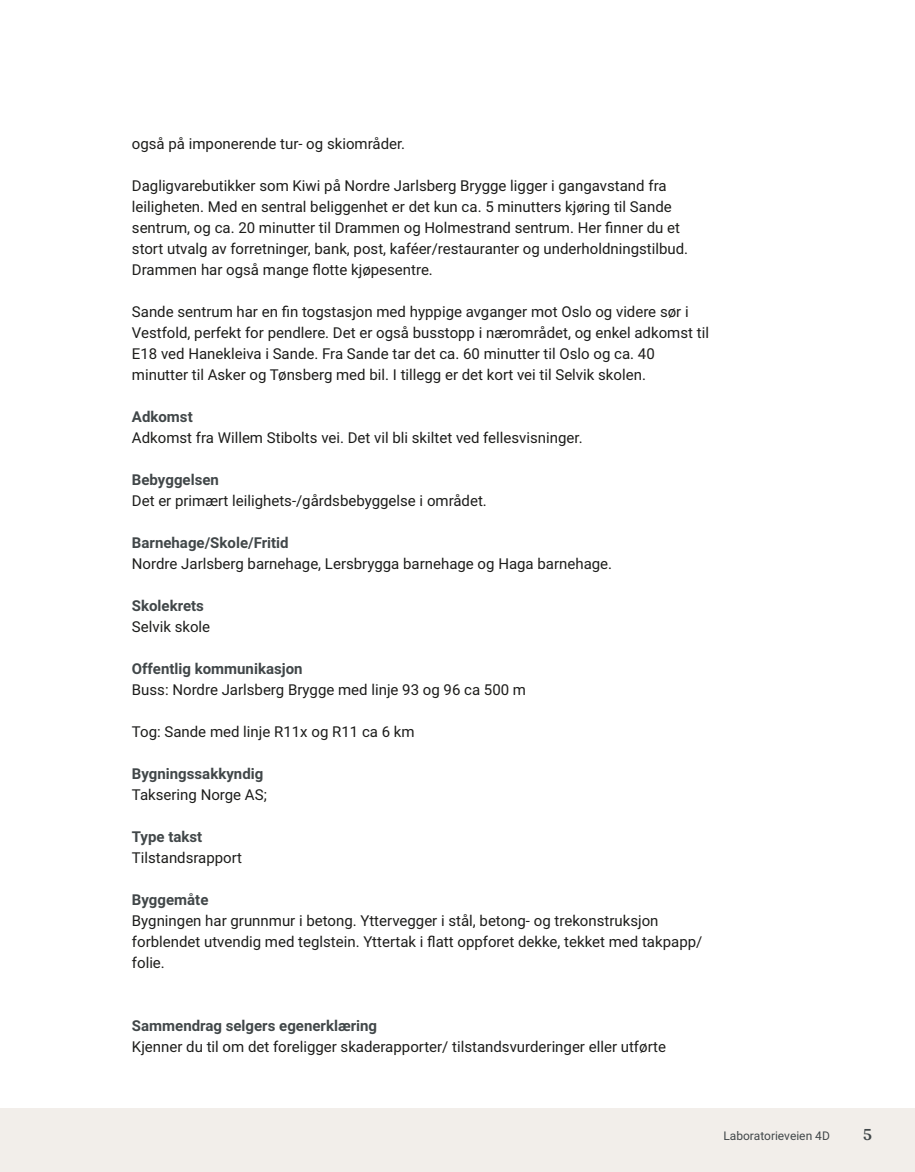
<style>
.page{position:relative;width:915px;height:1172px;background:#fff}
.page>*{position:absolute;margin:0;border:0;box-sizing:border-box;transform-origin:0 0}
.t1{font:700 18px "Arya";color:#414749}
.t2{font:15px/21px "Roboto Vitec";color:#1d1d1b}
.t3{font:700 15px "Roboto Vitec";color:#414749}
.t4{font:12px "Roboto Vitec";color:#414749}
</style>
<div class="page">
<div style="left:0;top:1108px;width:914px;height:64px;background:#f2eeea"></div>
<p class="t2" style="left:132px;top:132px;width:275px">også på imponerende tur‑ og skiområder.</p>
<p class="t2" style="left:132px;top:174px;width:557px">Dagligvarebutikker som Kiwi på Nordre Jarlsberg Brygge ligger i gangavstand fra leiligheten. Med en sentral beliggenhet er det kun ca. 5 minutters kjøring til Sande sentrum, og ca. 20 minutter til Drammen og Holmestrand sentrum. Her finner du et stort utvalg av forretninger, bank, post, kaféer/ restauranter og underholdningstilbud.<br>Drammen har også mange flotte kjøpesentre.</p>
<p class="t2" style="left:132px;top:300px;width:578px">Sande sentrum har en fin togstasjon med hyppige avganger mot Oslo og videre sør i Vestfold, perfekt for pendlere. Det er også busstopp i nærområdet, og enkel adkomst til E18 ved Hanekleiva i Sande. Fra Sande tar det ca. 60 minutter til Oslo og ca. 40 minutter til Asker og Tønsberg med bil. I tillegg er det kort vei til Selvik skolen.</p>
<p class="t3" style="left:132px;top:406px;width:62px">Adkomst</p>
<p class="t2" style="left:132px;top:426px;width:452px">Adkomst fra Willem Stibolts vei. Det vil bli skiltet ved fellesvisninger.</p>
<p class="t3" style="left:132px;top:469px;width:88px">Bebyggelsen</p>
<p class="t2" style="left:132px;top:489px;width:356px">Det er primært leilighets‑/ gårdsbebyggelse i området.</p>
<p class="t3" style="left:132px;top:532px;width:158px">Barnehage/ Skole/ Fritid</p>
<p class="t2" style="left:132px;top:552px;width:481px">Nordre Jarlsberg barnehage, Lersbrygga barnehage og Haga barnehage.</p>
<p class="t3" style="left:132px;top:595px;width:74px">Skolekrets</p>
<p class="t2" style="left:132px;top:615px;width:80px">Selvik skole</p>
<p class="t3" style="left:132px;top:658px;width:172px">Offentlig kommunikasjon</p>
<p class="t2" style="left:132px;top:678px;width:395px">Buss: Nordre Jarlsberg Brygge med linje 93 og 96 ca 500 m</p>
<p class="t2" style="left:132px;top:720px;width:284px">Tog: Sande med linje R11x og R11 ca 6 km</p>
<p class="t3" style="left:132px;top:763px;width:133px">Bygningssakkyndig</p>
<p class="t2" style="left:132px;top:783px;width:136px">Taksering Norge AS;</p>
<p class="t3" style="left:132px;top:826px;width:72px">Type takst</p>
<p class="t2" style="left:132px;top:846px;width:112px">Tilstandsrapport</p>
<p class="t3" style="left:132px;top:889px;width:78px">Byggemåte</p>
<p class="t2" style="left:132px;top:909px;width:571px">Bygningen har grunnmur i betong. Yttervegger i stål, betong‑ og trekonstruksjon forblendet utvendig med teglstein. Yttertak i flatt oppforet dekke, tekket med takpapp/ folie.</p>
<p class="t3" style="left:132px;top:1015px;width:247px">Sammendrag selgers egenerklæring</p>
<p class="t2" style="left:132px;top:1035px;width:535px">Kjenner du til om det foreligger skaderapporter/ tilstandsvurderinger eller utførte</p>
<p class="t4" style="left:723px;top:1127px;width:108px">Laboratorieveien 4D</p>
<p class="t1" style="left:862px;top:1123px;width:11px">5</p>
</div>
